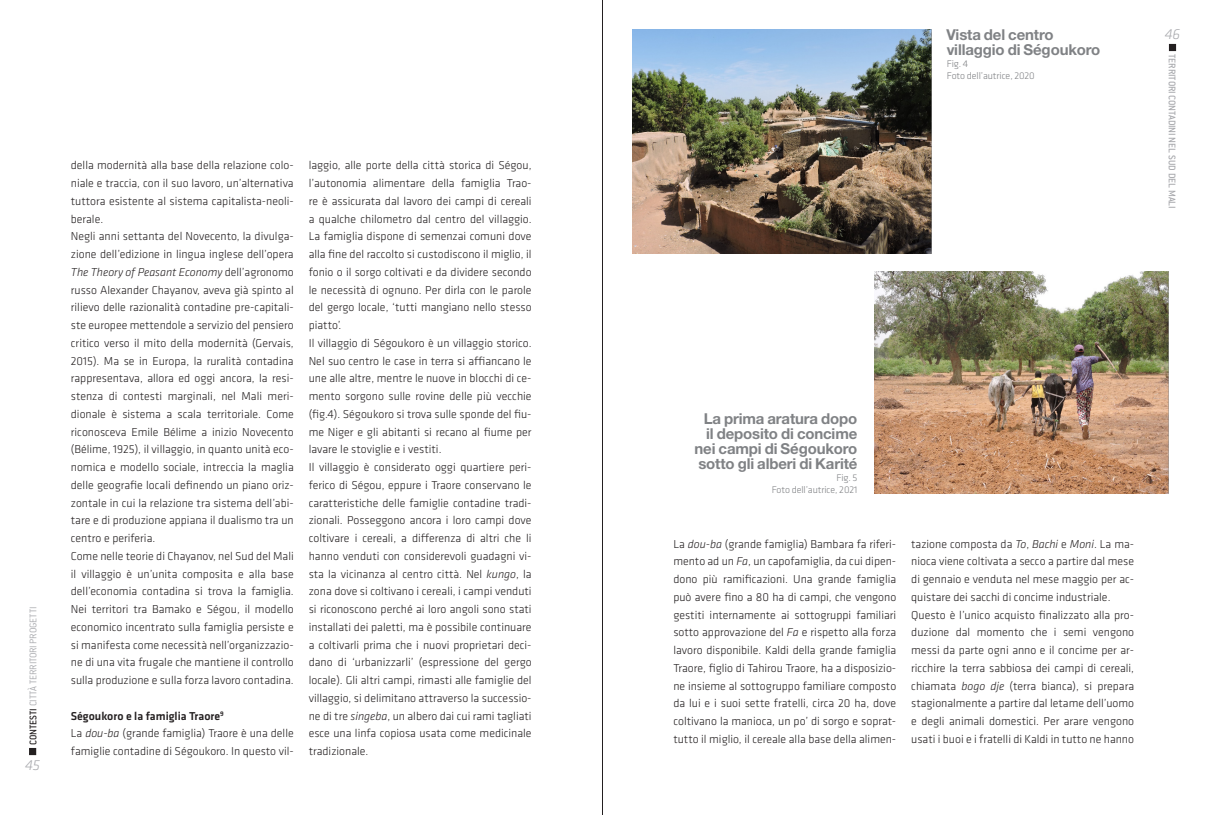
<style>
.page{position:relative;width:1205px;height:815px;background:#fff}
.page>*{position:absolute;margin:0;border:0;box-sizing:border-box;transform-origin:0 0}
.Dida___Citazioni_pic{font:700 15px/15px "Helvetica Neue LT Pro";letter-spacing:-.015em;color:#808285}
.t1{font:italic 300 15px "Klavika";color:#a8a9ad}
.No_Spacing{font:300 11.88px/17.8px "Klavika";color:#231f20;text-align:justify}
.No_Spacing-2{font:500 11.88px "Klavika";color:#231f20}
.t2{font:500 10.62px "Conduit ITC";letter-spacing:-.01em;color:#a8a9ad}
.t3{font:300 10.62px "Conduit ITC";letter-spacing:-.01em;color:#a8a9ad}
.Dida__Citazioni_picc{font:300 10px "Klavika";letter-spacing:-.015em;color:#808285}
.s1{font-weight:500;color:#231f20}
.s2{font-style:italic}
</style>
<div class="page">
<div style="left:29px;top:748px;width:7px;height:7px;border:1px solid #231f20"></div>
<div style="left:1169px;top:44px;width:7px;height:7px;border:1px solid #231f20"></div>
<hr style="left:602px;top:0;width:1px;height:815px;background:#231f20">
<img style="left:632px;top:29px;width:299px;height:224px">
<img style="left:874px;top:272px;width:295px;height:221px">
<p class="t3" style="left:27px;top:745px;width:140px;rotate:-90deg"><span class="s1">CONTESTI</span> CITTÀ TERRITORI PROGETTI</p>
<p class="t1" style="left:25px;top:756px;width:17px">45</p>
<p class="No_Spacing" style="left:71px;top:157px;width:224px">della modernità alla base della relazione colo&shy;niale e traccia, con il suo lavoro, un’alternativa tuttora esistente al sistema capitalista-neoli&shy;berale.</p>
<p class="No_Spacing" style="left:71px;top:228px;width:224px">Negli anni settanta del Novecento, la divulga&shy;zione dell’edizione in lingua inglese dell’opera <span class="s2">The Theory of Peasant Economy</span> dell’agronomo russo Alexander Chayanov, aveva già spinto al rilievo delle razionalità contadine pre-capitali&shy;ste europee mettendole a servizio del pensiero critico verso il mito della modernità (Gervais, 2015). Ma se in Europa, la ruralità contadina rappresentava, allora ed oggi ancora, la resi&shy;stenza di contesti marginali, nel Mali meri&shy;dionale è sistema a scala territoriale. Come riconosceva Emile Bélime a inizio Novecento (Bélime, 1925), il villaggio, in quanto unità eco&shy;nomica e modello sociale, intreccia la maglia delle geografie locali definendo un piano oriz&shy;zontale in cui la relazione tra sistema dell’abi&shy;tare e di produzione appiana il dualismo tra un centro e periferia.</p>
<p class="No_Spacing" style="left:71px;top:547px;width:224px">Come nelle teorie di Chayanov, nel Sud del Mali il villaggio è un’unita composita e alla base dell’economia contadina si trova la famiglia.<br>Nei territori tra Bamako e Ségou, il modello economico incentrato sulla famiglia persiste e si manifesta come necessità nell’organizzazio&shy;ne di una vita frugale che mantiene il controllo sulla produzione e sulla forza lavoro contadina.</p>
<p class="No_Spacing-2" style="left:71px;top:709px;width:154px">Ségoukoro e la famiglia Traore<sup>9</sup></p>
<p class="No_Spacing" style="left:71px;top:725px;width:224px">La <span class="s2">dou-ba</span> (grande famiglia) Traore è una delle famiglie contadine di Ségoukoro. In questo vil-</p>
<p class="No_Spacing" style="left:309px;top:157px;width:224px">laggio, alle porte della città storica di Ségou, l’autonomia alimentare della famiglia Trao&shy;re è assicurata dal lavoro dei campi di cereali a qualche chilometro dal centro del villaggio.<br>La famiglia dispone di semenzai comuni dove alla fine del raccolto si custodiscono il miglio, il fonio o il sorgo coltivati e da dividere secondo le necessità di ognuno. Per dirla con le parole del gergo locale, ‘tutti mangiano nello stesso piatto’.</p>
<p class="No_Spacing" style="left:309px;top:334px;width:224px">Il villaggio di Ségoukoro è un villaggio storico.<br>Nel suo centro le case in terra si affiancano le une alle altre, mentre le nuove in blocchi di ce&shy;mento sorgono sulle rovine delle più vecchie (fig.4). Ségoukoro si trova sulle sponde del fiu&shy;me Niger e gli abitanti si recano al fiume per lavare le stoviglie e i vestiti.</p>
<p class="No_Spacing" style="left:309px;top:458px;width:224px">Il villaggio è considerato oggi quartiere peri&shy;ferico di Ségou, eppure i Traore conservano le caratteristiche delle famiglie contadine tradi&shy;zionali. Posseggono ancora i loro campi dove coltivare i cereali, a differenza di altri che li hanno venduti con considerevoli guadagni vi&shy;sta la vicinanza al centro città. Nel <span class="s2">kungo</span>, la zona dove si coltivano i cereali, i campi venduti si riconoscono perché ai loro angoli sono stati installati dei paletti, ma è possibile continuare a coltivarli prima che i nuovi proprietari deci&shy;dano di ‘urbanizzarli’ (espressione del gergo locale). Gli altri campi, rimasti alle famiglie del villaggio, si delimitano attraverso la successio&shy;ne di tre <span class="s2">singeba</span>, un albero dai cui rami tagliati esce una linfa copiosa usata come medicinale tradizionale.</p>
<p class="Dida___Citazioni_pic" style="left:946px;top:27px;width:155px">Vista del centro villaggio di Ségoukoro</p>
<p class="Dida__Citazioni_picc" style="left:947px;top:59px;width:23px">Fig. 4</p>
<p class="Dida__Citazioni_picc" style="left:947px;top:71px;width:90px">Foto dell’autrice, 2020</p>
<p class="t1" style="left:1164px;top:25px;width:17px">46</p>
<p class="t2" style="left:1178px;top:54px;width:156px;rotate:90deg">TERRITORI CONTADINI NEL SUD DEL MALI</p>
<p class="Dida___Citazioni_pic" style="left:694px;top:411px;width:164px;text-align:right">La prima aratura dopo il deposito di concime nei campi di Ségoukoro sotto gli alberi di Karité</p>
<p class="Dida__Citazioni_picc" style="left:836px;top:472px;width:23px">Fig. 5</p>
<p class="Dida__Citazioni_picc" style="left:772px;top:484px;width:87px">Foto dell’autrice, 2021</p>
<p class="No_Spacing" style="left:673px;top:535px;width:224px">La <span class="s2">dou-ba</span> (grande famiglia) Bambara fa riferi&shy;mento ad un <span class="s2">Fa</span>, un capofamiglia, da cui dipen&shy;dono più ramificazioni. Una grande famiglia può avere fino a 80 ha di campi, che vengono gestiti internamente ai sottogruppi familiari sotto approvazione del <span class="s2">Fa</span> e rispetto alla forza lavoro disponibile. Kaldi della grande famiglia Traore, figlio di Tahirou Traore, ha a disposizio&shy;ne insieme al sottogruppo familiare composto da lui e i suoi sette fratelli, circa 20 ha, dove coltivano la manioca, un po’ di sorgo e soprat&shy;tutto il miglio, il cereale alla base della alimen-</p>
<p class="No_Spacing" style="left:911px;top:535px;width:224px">tazione composta da <span class="s2">To</span>, <span class="s2">Bachi</span> e <span class="s2">Moni</span>. La ma&shy;nioca viene coltivata a secco a partire dal mese di gennaio e venduta nel mese maggio per ac&shy;quistare dei sacchi di concime industriale.</p>
<p class="No_Spacing" style="left:911px;top:606px;width:224px">Questo è l’unico acquisto finalizzato alla pro&shy;duzione dal momento che i semi vengono messi da parte ogni anno e il concime per ar&shy;ricchire la terra sabbiosa dei campi di cereali, chiamata <span class="s2">bogo dje</span> (terra bianca), si prepara stagionalmente a partire dal letame dell’uomo e degli animali domestici. Per arare vengono usati i buoi e i fratelli di Kaldi in tutto ne hanno</p>
</div>
